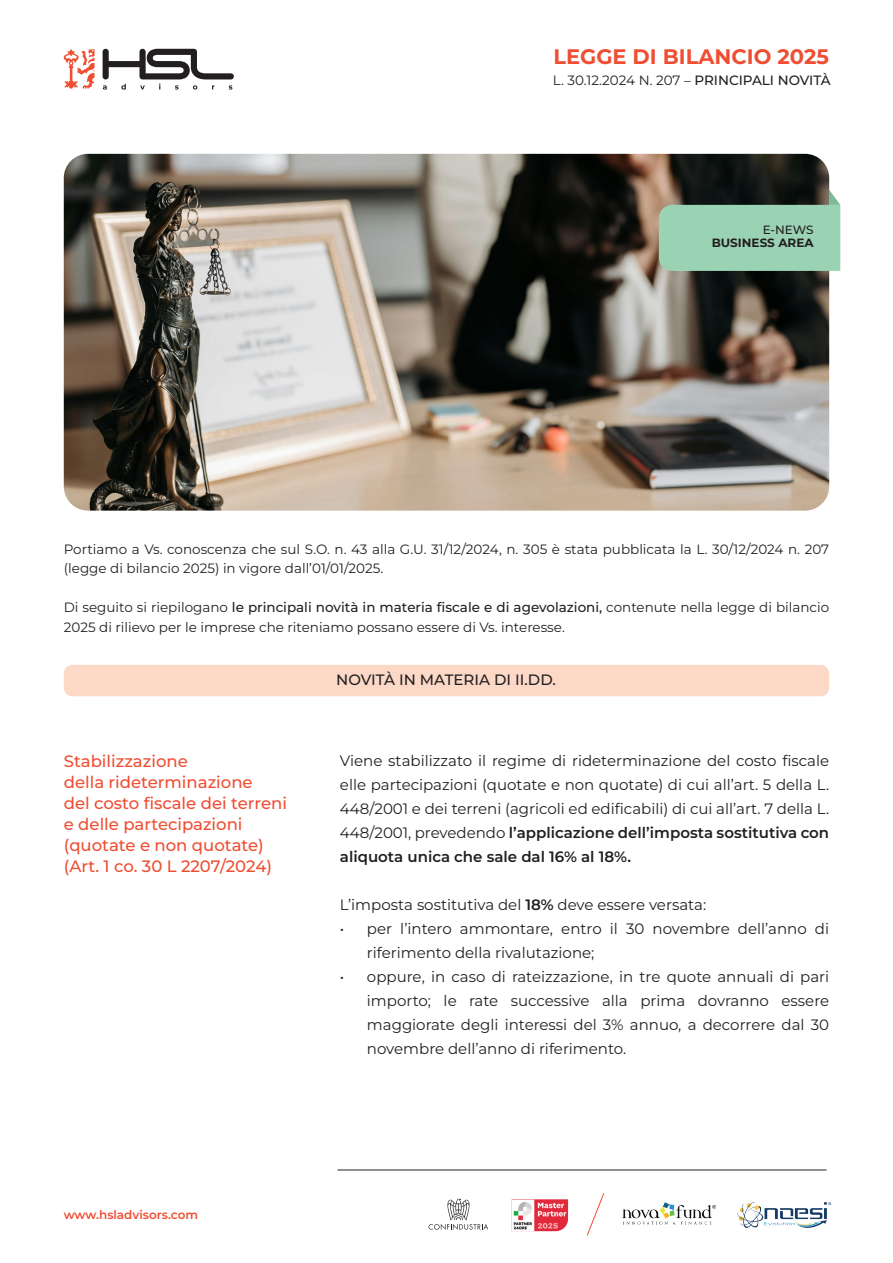
<style>
.page{position:relative;width:893px;height:1263px;background:#fff}
.page>*{position:absolute;margin:0;border:0;box-sizing:border-box;transform-origin:0 0}
.t1{font:700 21px "Montserrat";color:#ef4e32}
.t2{font:500 16.5px/21px "Montserrat";color:#ef4e32}
.t3{font:15px/24px "Montserrat";color:#231f20;text-align:justify}
.t4{font:500 15px "Montserrat";color:#231f20}
.t5{font:13.5px/19.5px "Montserrat";color:#231f20}
.t6{font:600 12px "Montserrat";color:#ef4e32}
.t7{font:700 12px "Montserrat";color:#231f20}
.t8{font:500 12px "Montserrat";color:#231f20}
.s1{font-weight:500}
.s2{font-weight:600}
</style>
<div class="page">
<div style="left:64px;top:665px;width:765px;height:31px;background:#fcd8c7;border-radius:9px"></div>
<img style="left:64px;top:154px;width:765px;height:357px">
<svg style="left:64px;top:49px;width:30px;height:40px"></svg>
<svg style="left:103px;top:49px;width:131px;height:41px"></svg>
<svg style="left:428px;top:1199px;width:60px;height:31px"></svg>
<img style="left:512px;top:1199px;width:56px;height:32px">
<img style="left:737px;top:1202px;width:95px;height:26px">
<img style="left:623px;top:1203px;width:93px;height:22px">
<svg style="left:586px;top:1193px;width:19px;height:43px"></svg>
<hr style="left:338px;top:1169px;width:489px;height:1px;background:#231f20">
<svg style="left:659px;top:190px;width:181px;height:81px;background:#86b49a"></svg>
<h1 class="t1" style="left:553px;top:41px;width:277px">LEGGE DI BILANCIO 2025</h1>
<p class="t5" style="left:553px;top:70px;width:279px">L. 30.12.2024 N. 207 – <span class="s1">PRINCIPALI NOVITÀ</span></p>
<p class="t8" style="left:763px;top:221px;width:52px">E-NEWS</p>
<p class="t7" style="left:712px;top:234px;width:103px">BUSINESS AREA</p>
<p class="t5" style="left:64px;top:539px;width:767px">Portiamo a Vs. conoscenza che sul S.O. n. 43 alla G.U. 31/12/2024, n. 305 è stata pubblicata la L. 30/12/2024 n. 207 (legge di bilancio 2025) in vigore dall’01/01/2025.</p>
<p class="t5" style="left:64px;top:597px;width:767px">Di seguito si riepilogano <span class="s1">le principali novità in materia fiscale e di agevolazioni,</span> contenute nella legge di bilancio<br>2025 di rilievo per le imprese che riteniamo possano essere di Vs. interesse.</p>
<p class="t2" style="left:64px;top:750px;width:225px">Stabilizzazione<br>della rideterminazione<br>del costo fiscale dei terreni e delle partecipazioni (quotate e non quotate) (Art. 1 co. 30 L 2207/2024)</p>
<p class="t4" style="left:336px;top:669px;width:221px">NOVITÀ IN MATERIA DI II.DD.</p>
<p class="t3" style="left:340px;top:748px;width:491px">Viene stabilizzato il regime di rideterminazione del costo fiscale elle partecipazioni (quotate e non quotate) di cui all’art. 5 della L.<br>448/2001 e dei terreni (agricoli ed edificabili) di cui all’art. 7 della L.<br>448/2001, prevedendo <span class="s2">l’applicazione dell’imposta sostitutiva con aliquota unica che sale dal 16% al 18%.</span></p>
<p class="t3" style="left:340px;top:892px;width:368px">L’imposta sostitutiva del <span class="s2">18%</span> deve essere versata:</p>
<p class="t3" style="left:367px;top:916px;width:464px;text-indent:-27px">• per l’intero ammontare, entro il 30 novembre dell’anno di riferimento della rivalutazione;</p>
<p class="t3" style="left:367px;top:964px;width:464px;text-indent:-27px">• oppure, in caso di rateizzazione, in tre quote annuali di pari importo; le rate successive alla prima dovranno essere maggiorate degli interessi del 3% annuo, a decorrere dal 30 novembre dell’anno di riferimento.</p>
<p class="t6" style="left:64px;top:1206px;width:136px">www.hsladvisors.com</p>
</div>
